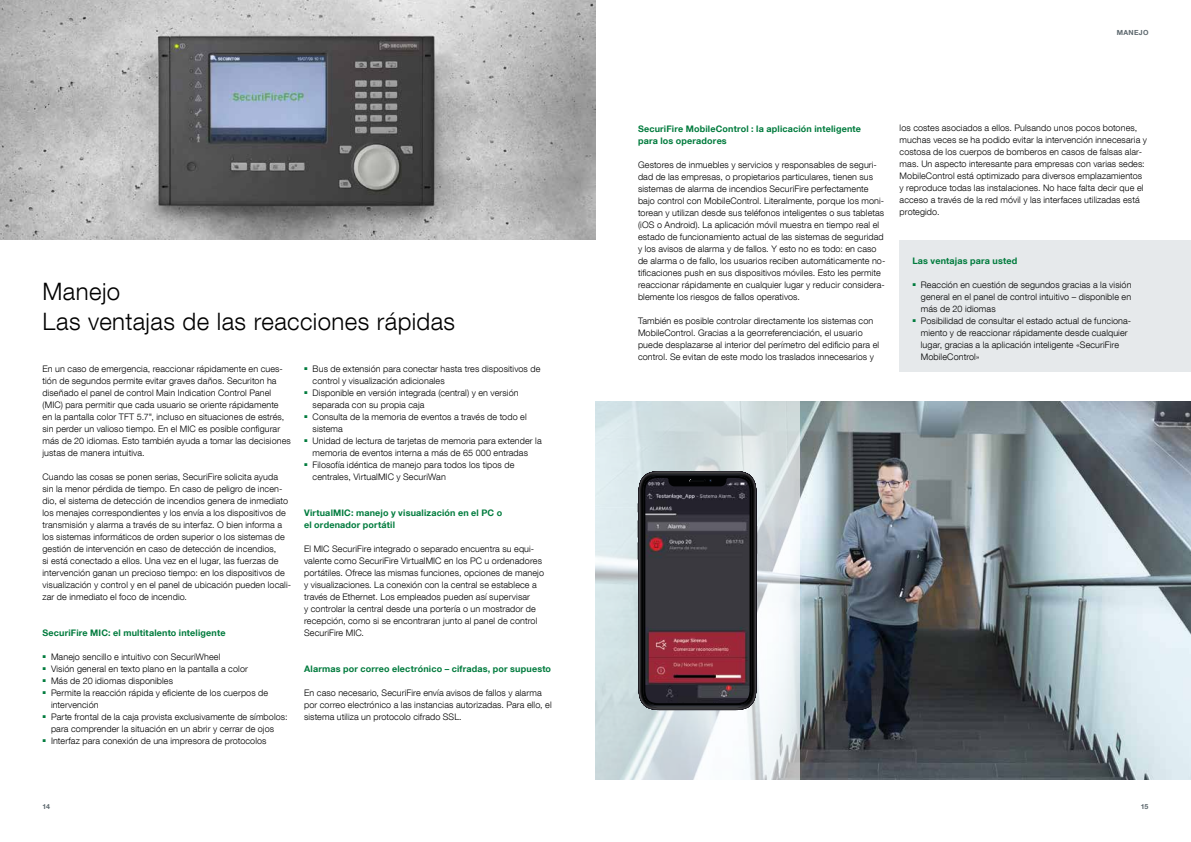
<style>
.page{position:relative;width:1191px;height:842px;background:#fff}
.page>*{position:absolute;margin:0;border:0;box-sizing:border-box;transform-origin:0 0}
.t1{font:300 24px/30px "Helvetica Neue LT Com";letter-spacing:.015em;color:#000}
.t2{font:300 9px/12px "Helvetica Neue LT Com";letter-spacing:.01em;color:#000}
.t3{font:700 9px/12px "Helvetica Neue LT Com";letter-spacing:.02em;color:#007b3d}
.t4{font:700 7px "Helvetica Neue LT Com";letter-spacing:.035em;color:#5d686e}
</style>
<div class="page">
<img style="left:0;top:0;width:595px;height:240px">
<img style="left:799px;top:401px;width:392px;height:379px">
<svg style="left:595px;top:401px;width:204px;height:379px"></svg>
<svg style="left:637px;top:471px;width:120px;height:239px;background:#47333b"></svg>
<div style="left:899px;top:240px;width:292px;height:131px;background:#e6e9eb"></div>
<h1 class="t1" style="left:43px;top:275px;width:414px">Manejo<br>Las ventajas de las reacciones rápidas</h1>
<p class="t2" style="left:43px;top:362px;width:250px">En un caso de emergencia, reaccionar rápidamente en cues&shy;tión de segundos permite evitar graves daños. Securiton ha diseñado el panel de control Main Indication Control Panel (MIC) para permitir que cada usuario se oriente rápidamente<br>en la pantalla color TFT 5.7", incluso en situaciones de estrés, sin perder un valioso tiempo. En el MIC es posible configurar más de 20 idiomas. Esto también ayuda a tomar las decisiones justas de manera intuitiva.</p>
<p class="t2" style="left:43px;top:470px;width:250px">Cuando las cosas se ponen serias, SecuriFire solicita ayuda sin la menor pérdida de tiempo. En caso de peligro de incen&shy;dio, el sistema de detección de incendios genera de inmediato los menajes correspondientes y los envía a los dispositivos de transmisión y alarma a través de su interfaz. O bien informa a los sistemas informáticos de orden superior o los sistemas de gestión de intervención en caso de detección de incendios,<br>si está conectado a ellos. Una vez en el lugar, las fuerzas de intervención ganan un precioso tiempo: en los dispositivos de visualización y control y en el panel de ubicación pueden locali&shy;zar de inmediato el foco de incendio.</p>
<p class="t3" style="left:43px;top:626px;width:184px">SecuriFire MIC: el multitalento inteligente</p>
<p class="t2" style="left:43px;top:650px;width:179px"><sup>■</sup> Manejo sencillo e intuitivo con SecuriWheel</p>
<p class="t2" style="left:43px;top:662px;width:207px"><sup>■</sup> Visión general en texto plano en la pantalla a color</p>
<p class="t2" style="left:43px;top:674px;width:132px"><sup>■</sup> Más de 20 idiomas disponibles</p>
<p class="t2" style="left:51px;top:686px;width:219px;text-indent:-9px"><sup>■</sup> Permite la reacción rápida y eficiente de los cuerpos de intervención</p>
<p class="t2" style="left:43px;top:710px;width:246px;text-align:center"><sup>■</sup> Parte frontal de la caja provista exclusivamente de símbolos: para comprender la situación en un abrir y cerrar de ojos</p>
<p class="t2" style="left:43px;top:734px;width:225px"><sup>■</sup> Interfaz para conexión de una impresora de protocolos</p>
<p class="t2" style="left:313px;top:362px;width:229px;text-indent:-9px"><sup>■</sup> Bus de extensión para conectar hasta tres dispositivos de control y visualización adicionales</p>
<p class="t2" style="left:313px;top:386px;width:207px;text-indent:-9px"><sup>■</sup> Disponible en versión integrada (central) y en versión separada con su propia caja</p>
<p class="t2" style="left:313px;top:410px;width:215px;text-indent:-9px"><sup>■</sup> Consulta de la memoria de eventos a través de todo el sistema</p>
<p class="t2" style="left:304px;top:434px;width:239px;text-align:center"><sup>■</sup> Unidad de lectura de tarjetas de memoria para extender la memoria de eventos interna a más de 65 000 entradas</p>
<p class="t2" style="left:313px;top:458px;width:203px;text-indent:-9px"><sup>■</sup> Filosofía idéntica de manejo para todos los tipos de centrales, VirtualMIC y SecuriWan</p>
<p class="t3" style="left:304px;top:506px;width:200px">VirtualMIC: manejo y visualización en el PC o el ordenador portátil</p>
<p class="t2" style="left:304px;top:542px;width:241px">El MIC SecuriFire integrado o separado encuentra su equi&shy;valente como SecuriFire VirtualMIC en los PC u ordenadores portátiles. Ofrece las mismas funciones, opciones de manejo y visualizaciones. La conexión con la central se establece a través de Ethernet. Los empleados pueden así supervisar<br>y controlar la central desde una portería o un mostrador de recepción, como si se encontraran junto al panel de control SecuriFire MIC.</p>
<p class="t3" style="left:304px;top:662px;width:248px">Alarmas por correo electrónico – cifradas, por supuesto</p>
<p class="t2" style="left:304px;top:686px;width:249px">En caso necesario, SecuriFire envía avisos de fallos y alarma por correo electrónico a las instancias autorizadas. Para ello, el sistema utiliza un protocolo cifrado SSL.</p>
<p class="t4" style="left:1117px;top:28px;width:33px">Manejo</p>
<p class="t3" style="left:638px;top:122px;width:224px">SecuriFire MobileControl : la aplicación inteligente para los operadores</p>
<p class="t2" style="left:638px;top:158px;width:249px">Gestores de inmuebles y servicios y responsables de seguri&shy;dad de las empresas, o propietarios particulares, tienen sus sistemas de alarma de incendios SecuriFire perfectamente bajo control con MobileControl. Literalmente, porque los moni&shy;torean y utilizan desde sus teléfonos inteligentes o sus tabletas (iOS o Android). La aplicación móvil muestra en tiempo real el estado de funcionamiento actual de las sistemas de seguridad y los avisos de alarma y de fallos. Y esto no es todo: en caso de alarma o de fallo, los usuarios reciben automáticamente no&shy;tificaciones push en sus dispositivos móviles. Esto les permite reaccionar rápidamente en cualquier lugar y reducir considera&shy;blemente los riesgos de fallos operativos.</p>
<p class="t2" style="left:638px;top:314px;width:243px">También es posible controlar directamente los sistemas con MobileControl. Gracias a la georreferenciación, el usuario puede desplazarse al interior del perímetro del edificio para el control. Se evitan de este modo los traslados innecesarios y</p>
<p class="t2" style="left:899px;top:122px;width:249px">los costes asociados a ellos. Pulsando unos pocos botones, muchas veces se ha podido evitar la intervención innecesaria y costosa de los cuerpos de bomberos en casos de falsas alar&shy;mas. Un aspecto interesante para empresas con varias sedes:<br>MobileControl está optimizado para diversos emplazamientos y reproduce todas las instalaciones. No hace falta decir que el acceso a través de la red móvil y las interfaces utilizadas está protegido.</p>
<p class="t3" style="left:912px;top:254px;width:106px">Las ventajas para usted</p>
<p class="t2" style="left:921px;top:278px;width:212px;text-align:justify;text-indent:-9px"><sup>■</sup> Reacción en cuestión de segundos gracias a la visión general en el panel de control intuitivo – disponible en más de 20 idiomas</p>
<p class="t2" style="left:921px;top:314px;width:212px;text-indent:-9px"><sup>■</sup> Posibilidad de consultar el estado actual de funciona&shy;miento y de reaccionar rápidamente desde cualquier lugar, gracias a la aplicación inteligente «SecuriFire MobileControl»</p>
<p class="t4" style="left:43px;top:802px;width:9px">14</p>
<p class="t4" style="left:1140px;top:802px;width:9px">15</p>
</div>
